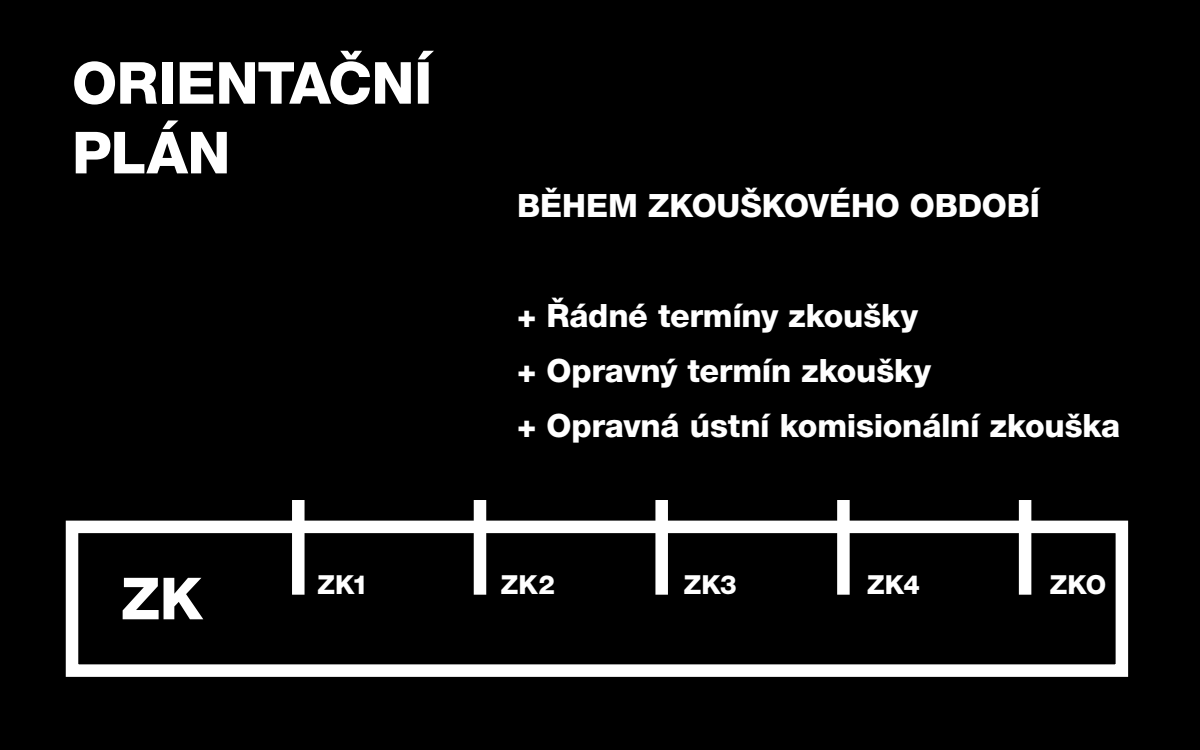
<style>
.page{position:relative;width:1200px;height:750px;background:#000}
.page>*{position:absolute;margin:0;border:0;box-sizing:border-box;transform-origin:0 0}
.t1{font:800 58.06px/69.7px "Helvetica Neue LT Pro";letter-spacing:-.01em;color:#fff}
.t2{font:800 32.19px/54.9px "Helvetica Neue LT Pro";letter-spacing:-.01em;color:#fff}
.t3{font:800 26.31px "Helvetica Neue LT Pro";letter-spacing:.005em;color:#fff}
</style>
<div class="page">
<div style="left:66px;top:521px;width:1062px;height:156px;border:12px solid #fff"></div>
<div style="left:292px;top:500px;width:13px;height:95px;background:#fff"></div>
<div style="left:474px;top:500px;width:12px;height:95px;background:#fff"></div>
<div style="left:655px;top:500px;width:13px;height:95px;background:#fff"></div>
<div style="left:837px;top:500px;width:13px;height:95px;background:#fff"></div>
<div style="left:1019px;top:500px;width:12px;height:95px;background:#fff"></div>
<h1 class="t1" style="left:72px;top:48px;width:362px">ORIENTAČNÍ<br>PLÁN</h1>
<p class="t2" style="left:517px;top:178px;width:525px">BĚHEM ZKOUŠKOVÉHO OBDOBÍ</p>
<p class="t2" style="left:517px;top:288px;width:605px">+ Řádné termíny zkoušky<br>+ Opravný termín zkoušky<br>+ Opravná ústní komisionální zkouška</p>
<h1 class="t1" style="left:121px;top:564px;width:83px">ZK</h1>
<p class="t3" style="left:317px;top:569px;width:52px">ZK1</p>
<p class="t3" style="left:501px;top:569px;width:56px">ZK2</p>
<p class="t3" style="left:684px;top:569px;width:54px">ZK3</p>
<p class="t3" style="left:867px;top:569px;width:54px">ZK4</p>
<p class="t3" style="left:1050px;top:569px;width:58px">ZKO</p>
</div>
